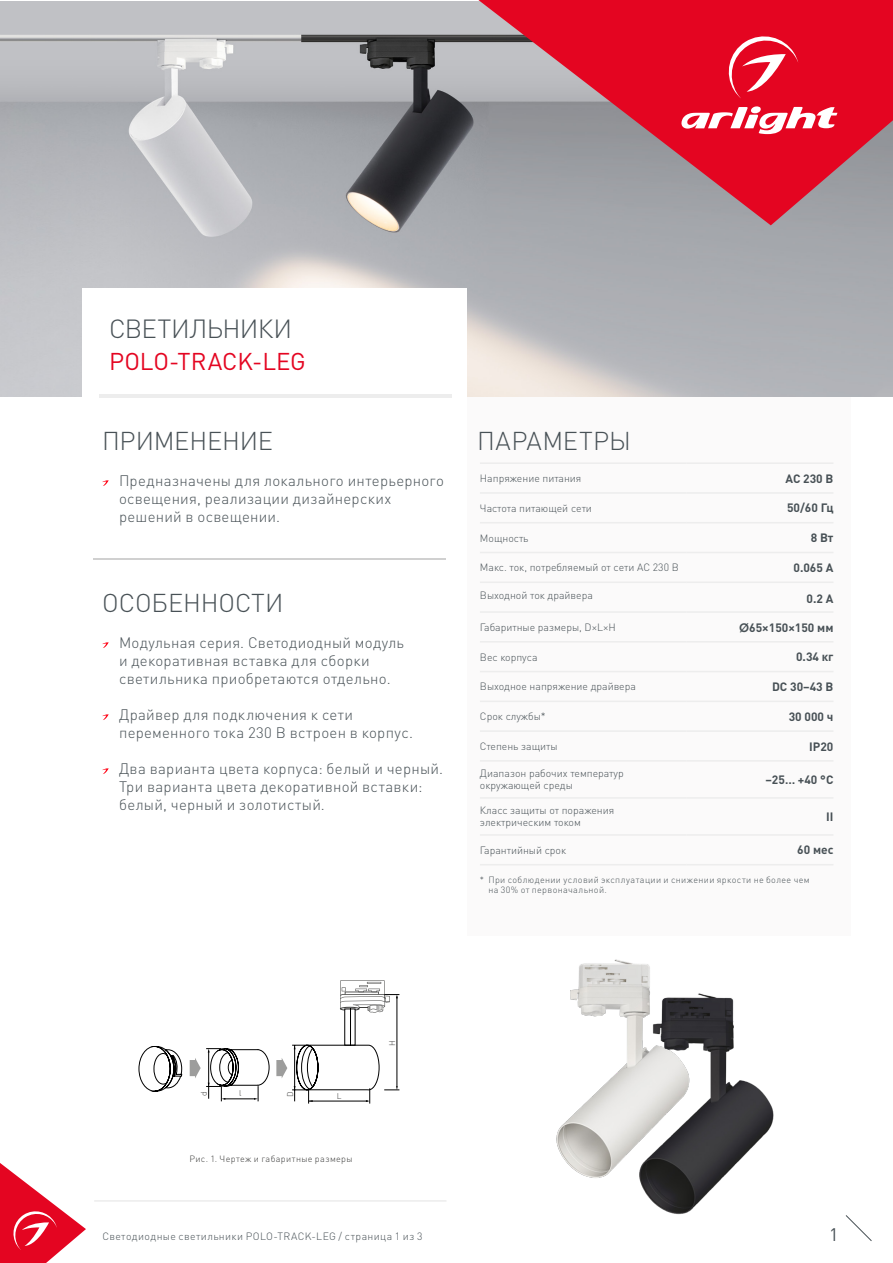
<style>
.page{position:relative;width:893px;height:1263px;background:#fff}
.page>*{position:absolute;margin:0;border:0;box-sizing:border-box;transform-origin:0 0}
.t1{font:300 25.95px "DIN Pro";letter-spacing:-.025em;color:#485156}
.t2{font:300 25.5px "DIN Pro";letter-spacing:-.005em;color:#485156}
.t3{font:300 25.5px "DIN Pro";letter-spacing:.015em;color:#485156}
.t4{font:24px "DIN Pro";color:#e40521}
.t5{font:18px "DIN Pro";color:#485156}
.t6{font:300 15px/18px "DIN Pro";letter-spacing:.02em;color:#485156}
.t7{font:700 12px "DIN Pro";color:#485156}
.t8{font:300 10.5px/12px "DIN Pro";color:#485156}
.t9{font:300 10.5px "DIN Pro";letter-spacing:.04em;color:#485156}
.t10{font:300 9px/10.5px "DIN Pro";letter-spacing:.04em;color:#485156}
.t11{font:300 9px "DIN Pro";letter-spacing:.04em;color:#3c3c3b}
.t12{font:300 8.25px "DIN Pro";color:#3c3c3b}
.s1{font-family:"Century Gothic"}
</style>
<div class="page">
<svg style="left:845px;top:1215px;width:27px;height:26px"></svg>
<hr style="left:94px;top:1200px;width:352px;height:1px;background:#e3e3e3">
<img style="left:0;top:1px;width:893px;height:395px">
<div style="left:467px;top:397px;width:383px;height:538px;background:#fbfafa"></div>
<div style="left:82px;top:288px;width:384px;height:117px;background:#fff"></div>
<svg style="left:102px;top:480px;width:7px;height:6px"></svg>
<svg style="left:102px;top:642px;width:7px;height:6px"></svg>
<svg style="left:102px;top:714px;width:7px;height:6px"></svg>
<svg style="left:102px;top:768px;width:7px;height:6px"></svg>
<hr style="left:99px;top:394px;width:352px;height:3px;background:#ededed">
<hr style="left:94px;top:559px;width:352px;height:1px;background:#d0d0d0">
<img style="left:556px;top:959px;width:218px;height:256px">
<svg style="left:139px;top:1046px;width:130px;height:55px"></svg>
<svg style="left:276px;top:980px;width:123px;height:123px"></svg>
<hr style="left:480px;top:462px;width:206px;height:2px;background:#ededed">
<hr style="left:686px;top:462px;width:147px;height:2px;background:#ededed">
<hr style="left:480px;top:492px;width:206px;height:2px;background:#ededed">
<hr style="left:686px;top:492px;width:147px;height:2px;background:#ededed">
<hr style="left:480px;top:522px;width:206px;height:1px;background:#ededed">
<hr style="left:686px;top:522px;width:147px;height:1px;background:#ededed">
<hr style="left:480px;top:552px;width:206px;height:1px;background:#ededed">
<hr style="left:686px;top:552px;width:147px;height:1px;background:#ededed">
<hr style="left:480px;top:581px;width:206px;height:2px;background:#ededed">
<hr style="left:686px;top:581px;width:147px;height:2px;background:#ededed">
<hr style="left:480px;top:700px;width:206px;height:2px;background:#ededed">
<hr style="left:686px;top:700px;width:147px;height:2px;background:#ededed">
<hr style="left:480px;top:730px;width:206px;height:2px;background:#ededed">
<hr style="left:686px;top:730px;width:147px;height:2px;background:#ededed">
<hr style="left:480px;top:760px;width:206px;height:2px;background:#ededed">
<hr style="left:686px;top:760px;width:147px;height:2px;background:#ededed">
<hr style="left:480px;top:797px;width:206px;height:2px;background:#ededed">
<hr style="left:686px;top:797px;width:147px;height:2px;background:#ededed">
<hr style="left:480px;top:834px;width:206px;height:2px;background:#ededed">
<hr style="left:686px;top:834px;width:147px;height:2px;background:#ededed">
<hr style="left:480px;top:864px;width:206px;height:1px;background:#ededed">
<hr style="left:686px;top:864px;width:147px;height:1px;background:#ededed">
<hr style="left:480px;top:611px;width:206px;height:2px;background:#ededed">
<hr style="left:686px;top:611px;width:147px;height:2px;background:#ededed">
<hr style="left:480px;top:641px;width:206px;height:1px;background:#ededed">
<hr style="left:686px;top:641px;width:147px;height:1px;background:#ededed">
<hr style="left:480px;top:671px;width:206px;height:1px;background:#ededed">
<hr style="left:686px;top:671px;width:147px;height:1px;background:#ededed">
<svg style="left:478px;top:0;width:415px;height:225px;background:#c34e5f"></svg>
<svg style="left:678px;top:106px;width:159px;height:31px"></svg>
<svg style="left:724px;top:31px;width:74px;height:68px;background:#e82f46"></svg>
<svg style="left:0;top:1163px;width:86px;height:100px"></svg>
<h1 class="t1" style="left:109px;top:311px;width:185px">СВЕТИЛЬНИКИ</h1>
<h3 class="t4" style="left:109px;top:345px;width:198px">POLO-TRACK-LEG</h3>
<h2 class="t2" style="left:102px;top:423px;width:172px">ПРИМЕНЕНИЕ</h2>
<p class="t6" style="left:119px;top:471px;width:326px">Предназначены для локального интерьерного освещения, реализации дизайнерских решений в освещении.</p>
<h2 class="t2" style="left:102px;top:585px;width:183px">ОСОБЕННОСТИ</h2>
<p class="t6" style="left:119px;top:633px;width:286px">Модульная серия. Cветодиодный модуль и декоративная вставка для сборки светильника приобретаются отдельно.</p>
<p class="t6" style="left:119px;top:705px;width:295px">Драйвер для подключения к сети переменного тока 230 В встроен в корпус.</p>
<p class="t6" style="left:119px;top:759px;width:325px">Два варианта цвета корпуса: белый и черный.<br>Три варианта цвета декоративной вставки: белый, черный и золотистый.</p>
<h2 class="t3" style="left:477px;top:423px;width:155px">ПАРАМЕТРЫ</h2>
<p class="t8" style="left:480px;top:472px;width:103px">Напряжение питания</p>
<p class="t7" style="left:785px;top:470px;width:49px">AC 230 В</p>
<p class="t8" style="left:480px;top:502px;width:114px">Частота питающей сети</p>
<p class="t7" style="left:787px;top:500px;width:48px">50/60 Гц</p>
<p class="t8" style="left:480px;top:531px;width:50px">Мощность</p>
<p class="t7" style="left:811px;top:530px;width:24px">8 Вт</p>
<p class="t8" style="left:480px;top:561px;width:200px">Макс. ток, потребляемый от сети AC 230 В</p>
<p class="t7" style="left:793px;top:559px;width:41px">0.065 А</p>
<p class="t8" style="left:480px;top:589px;width:114px">Выходной ток драйвера</p>
<p class="t7" style="left:806px;top:590px;width:28px">0.2 А</p>
<p class="t8" style="left:480px;top:621px;width:137px">Габаритные размеры, D×L×H</p>
<p class="t7" style="left:739px;top:619px;width:96px"><span class="s1">Ø</span>65×150×150 мм</p>
<p class="t8" style="left:480px;top:650px;width:59px">Вес корпуса</p>
<p class="t7" style="left:796px;top:649px;width:39px">0.34 кг</p>
<p class="t8" style="left:480px;top:680px;width:158px">Выходное напряжение драйвера</p>
<p class="t7" style="left:772px;top:678px;width:63px">DC 30–43 В</p>
<p class="t8" style="left:480px;top:710px;width:67px">Срок службы*</p>
<p class="t7" style="left:789px;top:708px;width:46px">30 000 ч</p>
<p class="t8" style="left:480px;top:740px;width:79px">Степень защиты</p>
<p class="t7" style="left:809px;top:738px;width:26px">IP20</p>
<p class="t8" style="left:480px;top:767px;width:145px">Диапазон рабочих температур окружающей среды</p>
<p class="t7" style="left:765px;top:771px;width:69px">–25… +40 °С</p>
<p class="t8" style="left:480px;top:804px;width:136px">Класс защиты от поражения электрическим током</p>
<p class="t7" style="left:826px;top:808px;width:9px">II</p>
<p class="t8" style="left:480px;top:844px;width:88px">Гарантийный срок</p>
<p class="t7" style="left:797px;top:842px;width:38px">60 мес</p>
<p class="t10" style="left:488px;top:874px;width:323px;text-indent:-9px">* При соблюдении условий эксплуатации и снижении яркости не более чем на 30% от первоначальной.</p>
<p class="t12" style="left:239px;top:1087px;width:4px">l</p>
<p class="t12" style="left:337px;top:1090px;width:6px">L</p>
<p class="t12" style="left:198px;top:1096px;width:6px;rotate:-90deg">d</p>
<p class="t12" style="left:285px;top:1097px;width:7px;rotate:-90deg">D</p>
<p class="t11" style="left:189px;top:1152px;width:165px">Рис. 1. Чертеж и габаритные размеры</p>
<p class="t12" style="left:387px;top:1046px;width:7px;rotate:-90deg">H</p>
<p class="t9" style="left:102px;top:1229px;width:322px">Светодиодные светильники POLO-TRACK-LEG / страница 1 из 3</p>
<p class="t5" style="left:829px;top:1222px;width:11px">1</p>
</div>
